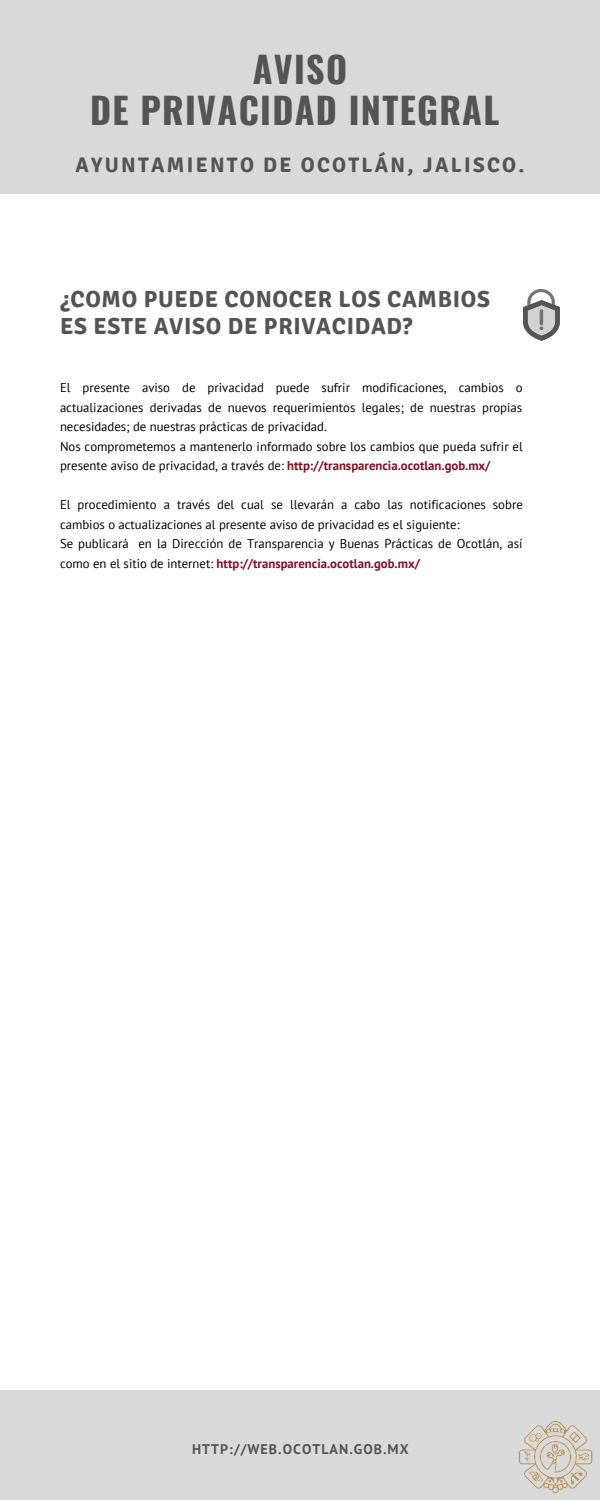
<style>
.page{position:relative;width:600px;height:1500px;background:#d9d9d9}
.page>*{position:absolute;margin:0;border:0;box-sizing:border-box;transform-origin:0 0}
.t1{font:700 36px "Oswald";letter-spacing:.035em;color:#545454}
.t2{font:700 23.3px/27px "Signika";letter-spacing:.03em;color:#545454}
.t3{font:700 21px "Signika";letter-spacing:.11em;color:#545454}
.t4{font:700 14px "PT Sans";letter-spacing:.075em;color:#545454}
.t5{font:12.8px/19.5px "PT Sans";color:#000}
.s1{font-weight:700;color:#801128}
</style>
<div class="page">
<div style="left:0;top:194px;width:600px;height:1196px;background:#fff"></div>
<svg style="left:523px;top:289px;width:37px;height:52px"></svg>
<img style="left:518px;top:1420px;width:75px;height:74px">
<p class="t1" style="left:253px;top:41px;width:96px">AVISO</p>
<p class="t1" style="left:90px;top:82px;width:411px">DE PRIVACIDAD INTEGRAL</p>
<p class="t3" style="left:75px;top:153px;width:451px">AYUNTAMIENTO DE OCOTLÁN, JALISCO.</p>
<p class="t2" style="left:60px;top:285px;width:432px">¿COMO PUEDE CONOCER LOS CAMBIOS<br>ES ESTE AVISO DE PRIVACIDAD?</p>
<p class="t5" style="left:60px;top:378px;width:464px;text-align:justify">El presente aviso de privacidad puede sufrir modificaciones, cambios o actualizaciones derivadas de nuevos requerimientos legales; de nuestras propias necesidades; de nuestras prácticas de privacidad.</p>
<p class="t5" style="left:60px;top:436px;width:464px">Nos comprometemos a mantenerlo informado sobre los cambios que pueda sufrir el presente aviso de privacidad, a través de: <span class="s1">http://transparencia.ocotlan.gob.mx/</span></p>
<p class="t5" style="left:60px;top:495px;width:464px">El procedimiento a través del cual se llevarán a cabo las notificaciones sobre cambios o actualizaciones al presente aviso de privacidad es el siguiente:</p>
<p class="t5" style="left:60px;top:534px;width:464px">Se publicará en la Dirección de Transparencia y Buenas Prácticas de Ocotlán, así como en el sitio de internet: <span class="s1">http://transparencia.ocotlan.gob.mx/</span></p>
<p class="t4" style="left:192px;top:1439px;width:218px">HTTP://WEB.OCOTLAN.GOB.MX</p>
</div>
